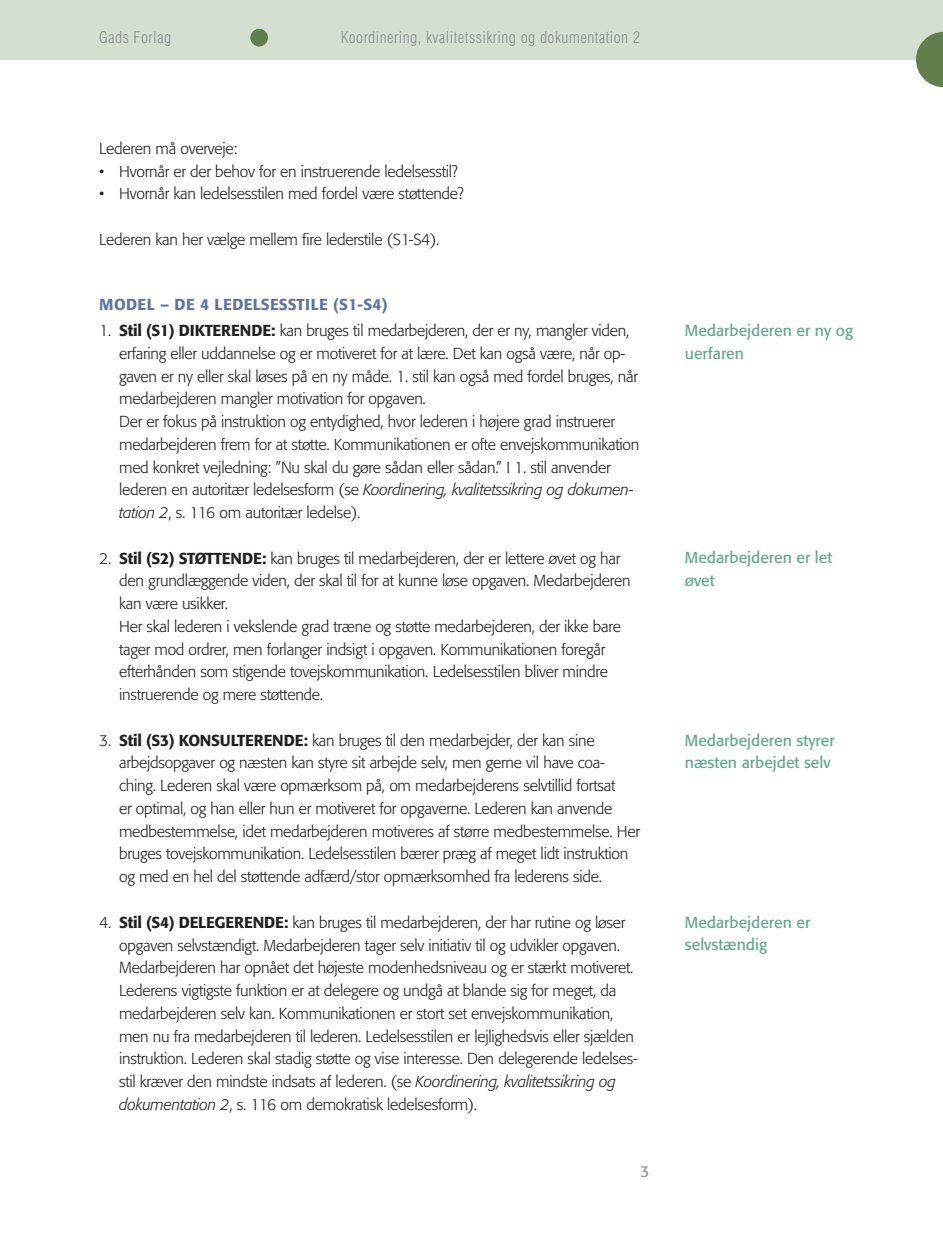
<style>
.page{position:relative;width:943px;height:1241px;background:#fff}
.page>*{position:absolute;margin:0;border:0;box-sizing:border-box;transform-origin:0 0}
.t1{font:300 15.75px/22.8px "Formata";letter-spacing:-.015em;color:#231f20}
.t2{font:15.75px/22.8px "Formata";color:#62a890}
.t3{font:500 15.75px "Formata";letter-spacing:-.015em;color:#231f20}
.t4{font:300 condensed 15.75px "Swiss 721 BT";letter-spacing:.03em;color:#8a8c8f}
.t5{font:500 15.75px "Formata";letter-spacing:.02em;color:#5f74a1}
.t6{font:15.75px "Formata";color:#939598}
.s1{font-weight:300}
.s2{font-weight:500}
.s3{font-style:italic}
</style>
<div class="page">
<div style="left:0;top:0;width:943px;height:60px;background:#d5dfcf"></div>
<svg style="left:916px;top:32px;width:27px;height:55px"></svg>
<div style="left:250px;top:29px;width:18px;height:17px;background:#607f4c;border-radius:50%"></div>
<p class="t4" style="left:99px;top:28px;width:73px">Gads Forlag</p>
<p class="t4" style="left:341px;top:28px;width:301px">Koordinering, kvalitetssikring og dokumentation 2</p>
<p class="t1" style="left:99px;top:137px;width:139px">Lederen må overveje:</p>
<p class="t1" style="left:99px;top:160px;width:360px">• Hvornår er der behov for en instruerende ledelsesstil?</p>
<p class="t1" style="left:99px;top:183px;width:366px">• Hvornår kan ledelsesstilen med fordel være støttende?</p>
<p class="t1" style="left:99px;top:228px;width:342px">Lederen kan her vælge mellem fire lederstile (S1-S4).</p>
<p class="t5" style="left:99px;top:294px;width:290px">MODEL – DE 4 LEDELSESSTILE (S1-S4)</p>
<p class="t3" style="left:99px;top:321px;width:90px"><span class="s1">1.</span> STIL (S1) DIKTERENDE</p>
<p class="t1" style="left:119px;top:319px;width:522px;text-indent:152px"><span class="s2">:</span> kan bruges til medarbejderen, der er ny, mangler viden, erfaring eller uddannelse og er motiveret for at lære. Det kan også være, når op&shy;gaven er ny eller skal løses på en ny måde. 1. stil kan også med fordel bruges, når medarbejderen mangler motivation for opgaven.<br>Der er fokus på instruktion og entydighed, hvor lederen i højere grad instruerer medarbejderen frem for at støtte. Kommunikationen er ofte envejskommunikation med konkret vejledning: ”Nu skal du gøre sådan eller sådan.” I 1. stil anvender lederen en autoritær ledelsesform (se <span class="s3">Koordinering, kvalitetssikring og dokumen&shy;tation 2</span>, s. 116 om autoritær ledelse).</p>
<p class="t3" style="left:99px;top:548px;width:117px"><span class="s1">2.</span> STIL (S2) STØTTENDE</p>
<p class="t1" style="left:119px;top:546px;width:513px;text-indent:143px"><span class="s2">:</span> kan bruges til medarbejderen, der er lettere øvet og har den grundlæggende viden, der skal til for at kunne løse opgaven. Medarbejderen kan være usikker.<br>Her skal lederen i vekslende grad træne og støtte medarbejderen, der ikke bare tager mod ordrer, men forlanger indsigt i opgaven. Kommunikationen foregår efterhånden som stigende tovejskommunikation. Ledelsesstilen bliver mindre instruerende og mere støttende.</p>
<p class="t3" style="left:99px;top:730px;width:90px"><span class="s1">3.</span> STIL (S3) KONSULTERENDE</p>
<p class="t1" style="left:119px;top:728px;width:522px;text-indent:184px"><span class="s2">:</span> kan bruges til den medarbejder, der kan sine arbejdsopgaver og næsten kan styre sit arbejde selv, men gerne vil have coa&shy;ching. Lederen skal være opmærksom på, om medarbejderens selvtillid fortsat<br>er optimal, og han eller hun er motiveret for opgaverne. Lederen kan anvende medbestemmelse, idet medarbejderen motiveres af større medbestemmelse. Her bruges tovejskommunikation. Ledelsesstilen bærer præg af meget lidt instruktion og med en hel del støttende adfærd/stor opmærksomhed fra lederens side.</p>
<p class="t3" style="left:99px;top:912px;width:90px"><span class="s1">4.</span> STIL (S4) DELEGERENDE</p>
<p class="t1" style="left:119px;top:910px;width:520px;text-indent:165px"><span class="s2">:</span> kan bruges til medarbejderen, der har rutine og løser opgaven selvstændigt. Medarbejderen tager selv initiativ til og udvikler opgaven.<br>Medarbejderen har opnået det højeste modenhedsniveau og er stærkt motiveret.<br>Lederens vigtigste funktion er at delegere og undgå at blande sig for meget, da medarbejderen selv kan. Kommunikationen er stort set envejskommunikation, men nu fra medarbejderen til lederen. Ledelsesstilen er lejlighedsvis eller sjælden instruktion. Lederen skal stadig støtte og vise interesse. Den delegerende ledelses&shy;stil kræver den mindste indsats af lederen. (se <span class="s3">Koordinering, kvalitetssikring og dokumentation 2</span>, s. 116 om demokratisk ledelsesform).</p>
<p class="t6" style="left:640px;top:1161px;width:11px">3</p>
<p class="t2" style="left:685px;top:319px;width:170px">Medarbejderen er ny og uerfaren</p>
<p class="t2" style="left:685px;top:546px;width:149px">Medarbejderen er let øvet</p>
<p class="t2" style="left:685px;top:728px;width:151px">Medarbejderen styrer næsten arbejdet selv</p>
<p class="t2" style="left:685px;top:910px;width:127px">Medarbejderen er selvstændig</p>
</div>
